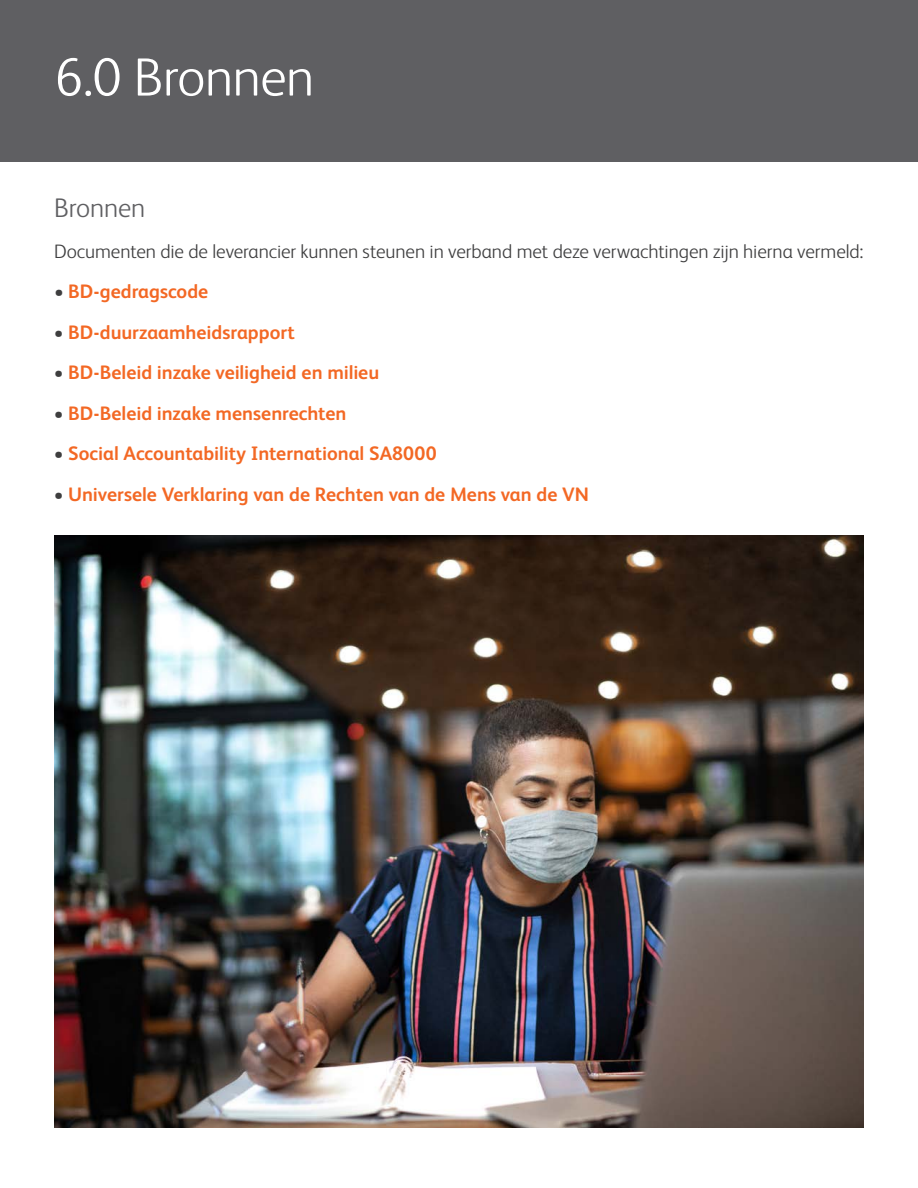
<style>
.page{position:relative;width:918px;height:1188px;background:#fff}
.page>*{position:absolute;margin:0;border:0;box-sizing:border-box;transform-origin:0 0}
.Subhead_option_1_FS{font:300 54px "FS Albert Pro";letter-spacing:-.01em;color:#fff}
.Subhead_option_3_FS{font:300 27px "FS Albert Pro";letter-spacing:-.005em;color:#5f5f62}
.Subhead_option_3_FS-2{font:700 19.5px "FS Albert Pro";letter-spacing:-.005em;color:#f36824}
.Subhead_option_3_FS-3{font:300 19.5px "FS Albert Pro";letter-spacing:-.005em;color:#3e3e3f}
.s1{font-weight:300;color:#3e3e3f}
</style>
<div class="page">
<div style="left:0;top:0;width:918px;height:162px;background:#5f5f62"></div>
<img style="left:54px;top:536px;width:810px;height:591px">
<p class="Subhead_option_1_FS" style="left:54px;top:40px;width:262px">6.0 Bronnen</p>
<p class="Subhead_option_3_FS" style="left:54px;top:190px;width:93px">Bronnen</p>
<p class="Subhead_option_3_FS-3" style="left:54px;top:238px;width:811px">Documenten die de leverancier kunnen steunen in verband met deze verwachtingen zijn hierna vermeld:</p>
<p class="Subhead_option_3_FS-2" style="left:54px;top:278px;width:156px"><span class="s1">•</span> BD-gedragscode</p>
<p class="Subhead_option_3_FS-2" style="left:54px;top:319px;width:243px"><span class="s1">•</span> BD-duurzaamheidsrapport</p>
<p class="Subhead_option_3_FS-2" style="left:54px;top:359px;width:327px"><span class="s1">•</span> BD-Beleid inzake veiligheid en milieu</p>
<p class="Subhead_option_3_FS-2" style="left:54px;top:400px;width:294px"><span class="s1">•</span> BD-Beleid inzake mensenrechten</p>
<p class="Subhead_option_3_FS-2" style="left:54px;top:440px;width:384px"><span class="s1">•</span> Social Accountability International SA8000</p>
<p class="Subhead_option_3_FS-2" style="left:54px;top:481px;width:537px"><span class="s1">•</span> Universele Verklaring van de Rechten van de Mens van de VN</p>
</div>
